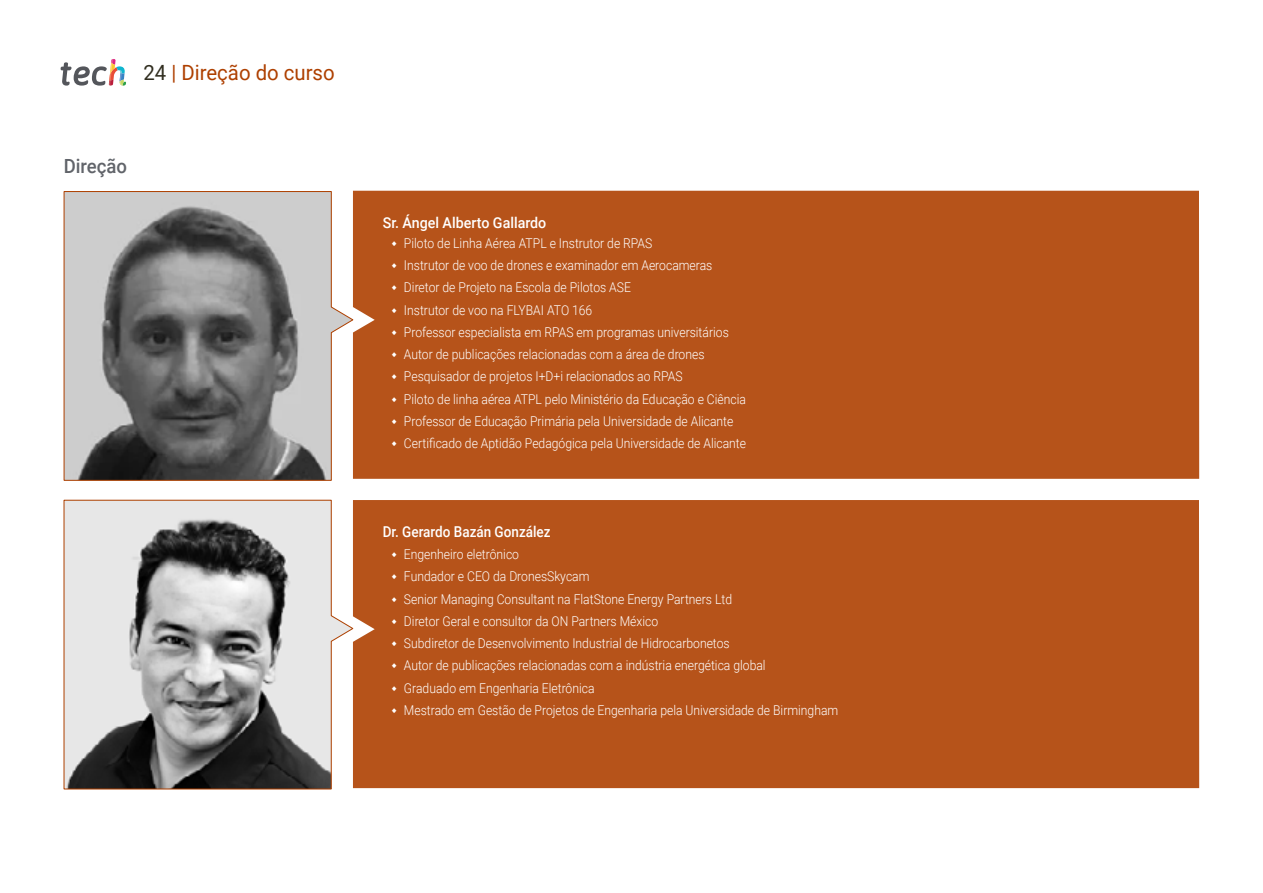
<style>
.page{position:relative;width:1263px;height:893px;background:#fff}
.page>*{position:absolute;margin:0;border:0;box-sizing:border-box;transform-origin:0 0}
.t1{font:21px "Roboto";color:#ae4000}
.t2{font:500 19.5px "Roboto";color:#61646a;scale:.95 1}
.t3{font:500 15px "Roboto";color:#fff;scale:.95 1}
.t4{font:500 15px "Roboto";color:#fff;scale:.9 1}
.t5{font:300 13.5px/22.2px "Roboto";color:#fff;scale:.9 1}
.s1{color:#312e20}
</style>
<div class="page">
<div style="left:354px;top:191px;width:845px;height:288px;background:#b6531a"></div>
<div style="left:354px;top:500px;width:845px;height:288px;background:#b6531a"></div>
<svg style="left:61px;top:59px;width:65px;height:27px"></svg>
<svg style="left:64px;top:191px;width:290px;height:290px;background:#929190"></svg>
<svg style="left:64px;top:500px;width:290px;height:289px;background:#aba9a8"></svg>
<svg style="left:392px;top:241px;width:5px;height:5px"></svg>
<svg style="left:392px;top:263px;width:5px;height:5px"></svg>
<svg style="left:392px;top:285px;width:5px;height:5px"></svg>
<svg style="left:392px;top:308px;width:5px;height:5px"></svg>
<svg style="left:392px;top:330px;width:5px;height:5px"></svg>
<svg style="left:392px;top:352px;width:5px;height:5px"></svg>
<svg style="left:392px;top:374px;width:5px;height:5px"></svg>
<svg style="left:392px;top:397px;width:5px;height:5px"></svg>
<svg style="left:392px;top:419px;width:5px;height:5px"></svg>
<svg style="left:392px;top:441px;width:5px;height:5px"></svg>
<svg style="left:392px;top:552px;width:5px;height:5px"></svg>
<svg style="left:392px;top:574px;width:5px;height:5px"></svg>
<svg style="left:392px;top:597px;width:5px;height:5px"></svg>
<svg style="left:392px;top:619px;width:5px;height:5px"></svg>
<svg style="left:392px;top:641px;width:5px;height:5px"></svg>
<svg style="left:392px;top:663px;width:5px;height:5px"></svg>
<svg style="left:392px;top:686px;width:5px;height:5px"></svg>
<svg style="left:392px;top:708px;width:5px;height:5px"></svg>
<h1 class="t1" style="left:144px;top:57px;width:193px"><span class="s1">24</span> | Direção do curso</h1>
<h2 class="t2" style="left:64px;top:152px;width:68px">Direção</h2>
<p class="t3" style="left:383px;top:212px;width:174px">Sr. Ángel Alberto Gallardo</p>
<p class="t5" style="left:404px;top:231px;width:382px">Piloto de Linha Aérea ATPL e Instrutor de RPAS<br>Instrutor de voo de drones e examinador em Aerocameras Diretor de Projeto na Escola de Pilotos ASE<br>Instrutor de voo na FLYBAI ATO 166<br>Professor especialista em RPAS em programas universitários Autor de publicações relacionadas com a área de drones Pesquisador de projetos I+D+i relacionados ao RPAS<br>Piloto de linha aérea ATPL pelo Ministério da Educação e Ciência Professor de Educação Primária pela Universidade de Alicante Certificado de Aptidão Pedagógica pela Universidade de Alicante</p>
<p class="t4" style="left:383px;top:521px;width:188px">Dr. Gerardo Bazán González</p>
<p class="t5" style="left:404px;top:543px;width:484px">Engenheiro eletrônico<br>Fundador e CEO da DronesSkycam<br>Senior Managing Consultant na FlatStone Energy Partners Ltd<br>Diretor Geral e consultor da ON Partners México<br>Subdiretor de Desenvolvimento Industrial de Hidrocarbonetos<br>Autor de publicações relacionadas com a indústria energética global<br>Graduado em Engenharia Eletrônica<br>Mestrado em Gestão de Projetos de Engenharia pela Universidade de Birmingham</p>
</div>
